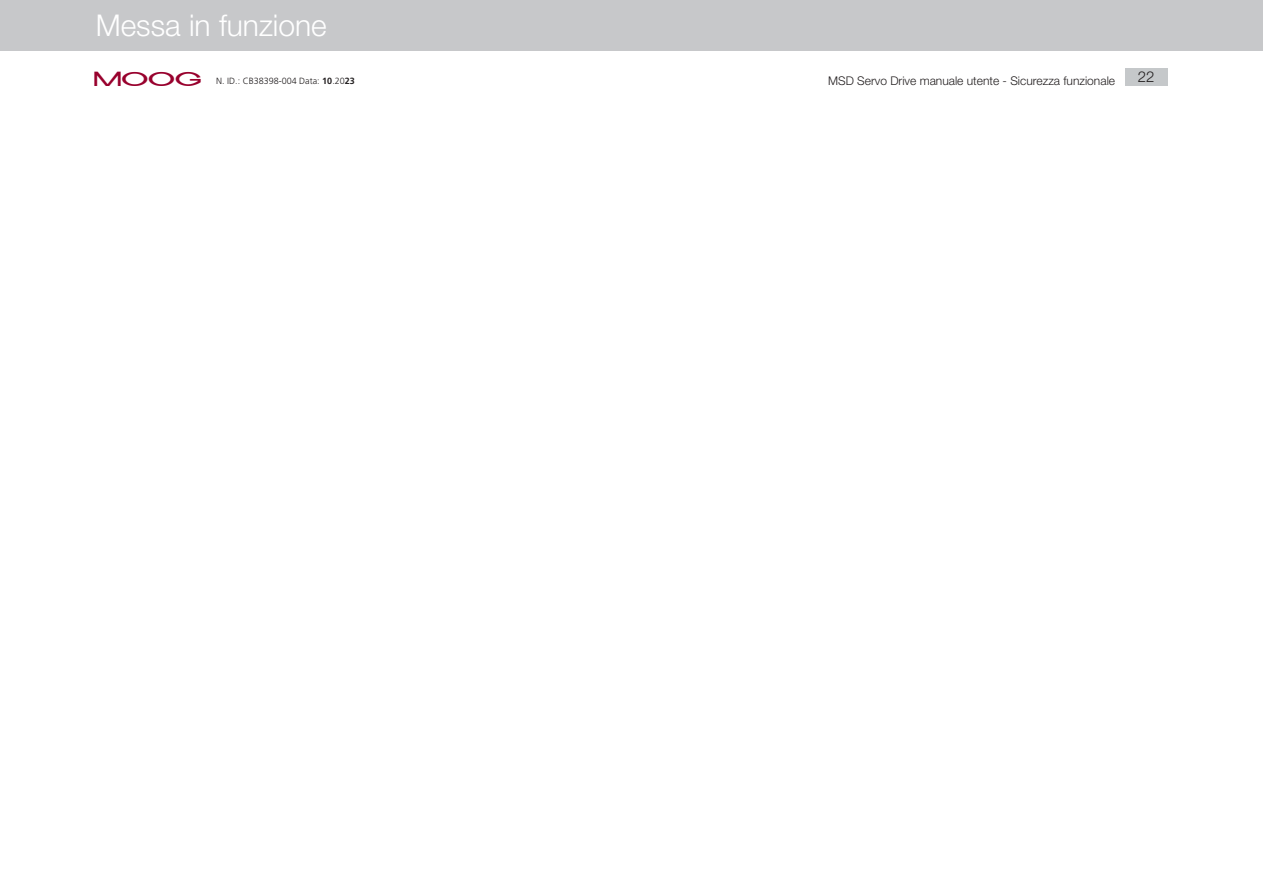
<style>
.page{position:relative;width:1263px;height:893px;background:#fff}
.page>*{position:absolute;margin:0;border:0;box-sizing:border-box;transform-origin:0 0}
._2012_Musterseite_Ko{font:300 30px "Helvetica Neue LT Std";color:#fff}
._2012_Musterseite_Se{font:300 15px "Helvetica Neue LT Std";color:#231f20}
._2012_Musterseite_Te{font:300 12px "Helvetica Neue LT Std";color:#231f20}
._2012_Musterseite_ID{font:300 9px "Frutiger LT Std";color:#231f20}
.s1{font-family:"Moogo";font-weight:400;font-size:18px;color:#98012d}
.s2{font-weight:700}
</style>
<div class="page">
<div style="left:0;top:0;width:1263px;height:51px;background:#c7c8ca"></div>
<div style="left:1125px;top:68px;width:42px;height:17px;background:#c5c8ca"></div>
<hr style="left:1262px;top:842px;width:1px;height:51px;background:#c7c8ca">
<p class="_2012_Musterseite_Ko" style="left:96px;top:7px;width:233px">Messa in funzione</p>
<p class="_2012_Musterseite_ID" style="left:94px;top:76px;width:262px"><span class="s1">MOOG</span> N. ID.: CB38398-004 Data: <span class="s2">10</span>.20<span class="s2">23</span></p>
<p class="_2012_Musterseite_Te" style="left:828px;top:73px;width:288px">MSD Servo Drive manuale utente - Sicurezza funzionale</p>
<p class="_2012_Musterseite_Se" style="left:1138px;top:67px;width:18px">22</p>
</div>
